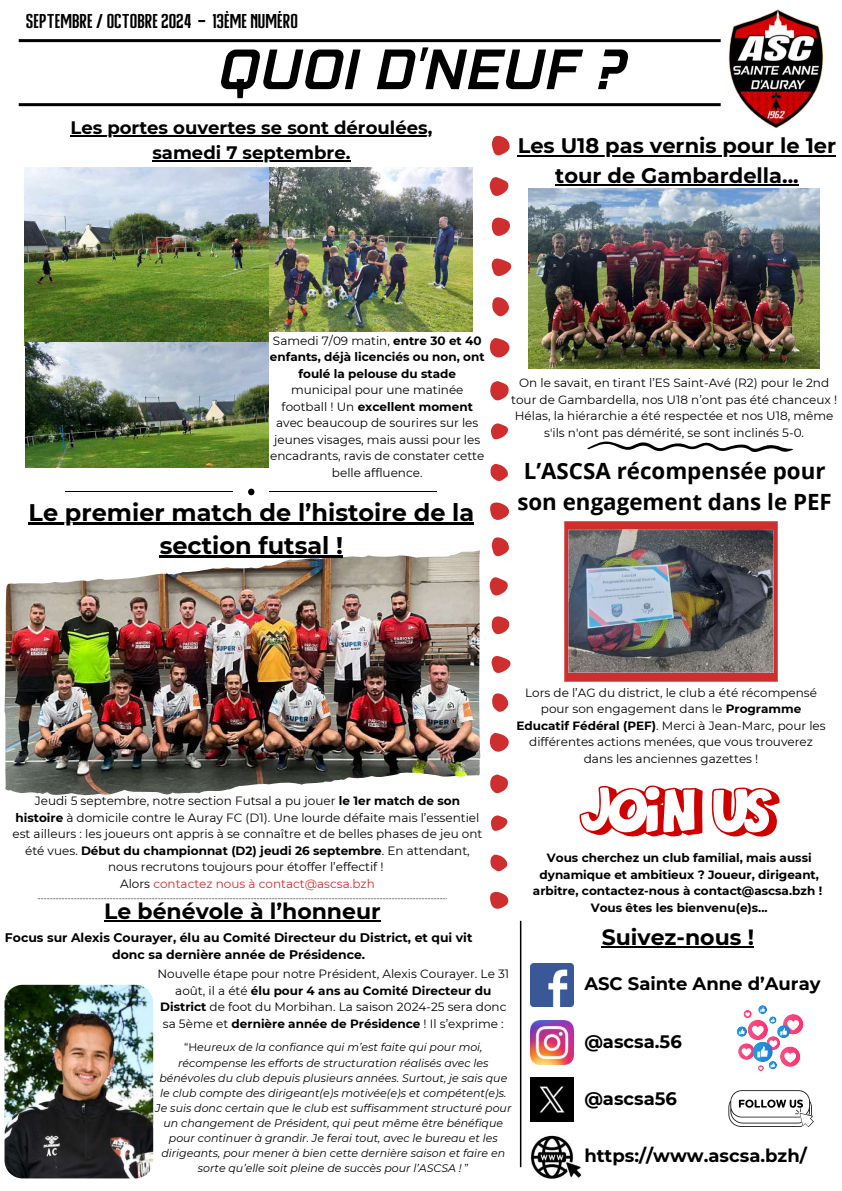
<style>
.page{position:relative;width:842px;height:1191px;background:#fff}
.page>*{position:absolute;margin:0;border:0;box-sizing:border-box;transform-origin:0 0}
.t1{font:italic 700 55px "Neo Fobia";color:#000}
.t2{font:700 24px/33px "Montserrat";color:#000;text-align:center}
.t3{font:700 22.3px/30.8px "Open Sans";color:#000}
.t4{font:700 22px "Montserrat";color:#000}
.t5{font:700 21px/29.2px "Montserrat";color:#000;text-align:center}
.t6{font:20px "Anglestein";color:#000}
.t7{font:700 18px/24.9px "Montserrat";color:#000;text-align:center}
.t8{font:700 12.4px/17.1px "Montserrat";color:#000;text-align:center}
.t9{font:12px/16.5px "Montserrat";color:#000;text-align:center}
.t10{font:700 12px/16.5px "Montserrat";color:#000;text-align:center}
.t11{font:italic 11px/15px "Montserrat";color:#000;text-align:center}
.s1{font-weight:400}
.s2{font-weight:700}
.s3{color:#cf2e2e}
.s4{font-style:normal}
</style>
<div class="page">
<hr style="left:19px;top:103px;width:702px;height:3px;background:#000">
<hr style="left:19px;top:39px;width:702px;height:3px;background:#000">
<hr style="left:520px;top:920px;width:1px;height:246px;background:#000">
<img style="left:728px;top:9px;width:96px;height:120px">
<img style="left:530px;top:1020px;width:44px;height:44px">
<img style="left:530px;top:963px;width:44px;height:43px">
<img style="left:530px;top:1077px;width:44px;height:44px">
<img style="left:530px;top:1135px;width:52px;height:42px">
<svg style="left:489px;top:135px;width:23px;height:385px"></svg>
<svg style="left:587px;top:441px;width:206px;height:11px"></svg>
<svg style="left:489px;top:537px;width:22px;height:372px"></svg>
<svg style="left:783px;top:1013px;width:20px;height:21px"></svg>
<svg style="left:737px;top:1026px;width:10px;height:10px"></svg>
<svg style="left:739px;top:1005px;width:60px;height:64px"></svg>
<svg style="left:728px;top:1090px;width:86px;height:36px"></svg>
<svg style="left:711px;top:787px;width:69px;height:50px"></svg>
<svg style="left:579px;top:785px;width:124px;height:52px"></svg>
<img style="left:269px;top:168px;width:203px;height:163px">
<img style="left:24px;top:168px;width:245px;height:177px">
<img style="left:26px;top:342px;width:243px;height:125px">
<img style="left:5px;top:984px;width:148px;height:194px;border-radius:18px">
<hr style="left:66px;top:491px;width:167px;height:1px;background:#000">
<hr style="left:270px;top:491px;width:167px;height:1px;background:#000">
<svg style="left:248px;top:488px;width:6px;height:7px"></svg>
<img style="left:5px;top:550px;width:475px;height:245px">
<img style="left:564px;top:521px;width:214px;height:160px">
<hr style="left:104px;top:920px;width:277px;height:1px;background:#000">
<svg style="left:38px;top:898px;width:409px;height:1px"></svg>
<img style="left:529px;top:189px;width:291px;height:179px">
<hr style="left:70px;top:135px;width:362px;height:2px;background:#000">
<hr style="left:152px;top:160px;width:198px;height:2px;background:#000">
<hr style="left:29px;top:522px;width:445px;height:3px;background:#000">
<hr style="left:160px;top:555px;width:183px;height:3px;background:#000">
<hr style="left:602px;top:946px;width:152px;height:1px;background:#000">
<hr style="left:518px;top:155px;width:318px;height:1px;background:#000">
<hr style="left:555px;top:184px;width:244px;height:2px;background:#000">
<h3 class="t6" style="left:26px;top:12px;width:273px">SEPTEMBRE/OCTOBRE2024 - 13ÈMENUMÉRO</h3>
<h1 class="t1" style="left:215px;top:46px;width:412px">QUOI D’NEUF ?</h1>
<h3 class="t7" style="left:70px;top:116px;width:363px">Les portes ouvertes se sont déroulées, samedi 7 septembre.</h3>
<h3 class="t5" style="left:518px;top:131px;width:320px">Les U18 pas vernis pour le 1er tour de Gambardella...</h3>
<p class="t10" style="left:270px;top:332px;width:216px"><span class="s1">Samedi 7/09 matin,</span> entre 30 et 40 enfants, déjà licenciés ou non, ont foulé la pelouse du stade</p>
<p class="t9" style="left:270px;top:382px;width:216px">municipal pour une matinée football ! Un <span class="s2">excellent moment </span>avec beaucoup de sourires sur les jeunes visages, mais aussi pour les encadrants, ravis de constater cette belle affluence.</p>
<h2 class="t2" style="left:29px;top:496px;width:447px">Le premier match de l’histoire de la section futsal !</h2>
<p class="t9" style="left:511px;top:374px;width:327px">On le savait, en tirant l’ES Saint-Avé (R2) pour le 2nd tour de Gambardella, nos U18 n’ont pas été chanceux !<br>Hélas, la hiérarchie a été respectée et nos U18, même s'ils n'ont pas démérité, se sont inclinés 5-0.</p>
<h3 class="t3" style="left:517px;top:455px;width:316px">L’ASCSA récompensée pour son engagement dans le PEF</h3>
<p class="t9" style="left:13px;top:792px;width:471px">Jeudi 5 septembre, notre section Futsal a pu jouer <span class="s2">le 1er match de son histoire</span> à domicile contre le Auray FC (D1). Une lourde défaite mais l’essentiel est ailleurs : les joueurs ont appris à se connaître et de belles phases de jeu ont été vues. <span class="s2">Début du championnat (D2) jeudi 26 septembre</span>. En attendant, nous recrutons toujours pour étoffer l’effectif !<br>Alors <span class="s3">contactez nous à contact@ascsa.bzh</span></p>
<h3 class="t4" style="left:104px;top:897px;width:278px">Le bénévole à l’honneur</h3>
<p class="t9" style="left:516px;top:684px;width:311px">Lors de l’AG du district, le club a été récompensé pour son engagement dans le <span class="s2">Programme Educatif Fédéral (PEF)</span>. Merci à Jean-Marc, pour les différentes actions menées, que vous trouverez dans les anciennes gazettes !</p>
<p class="t10" style="left:533px;top:849px;width:291px">Vous cherchez un club familial, mais aussi dynamique et ambitieux ? Joueur, dirigeant, arbitre, contactez-nous à contact@ascsa.bzh !<br>Vous êtes les bienvenu(e)s...</p>
<p class="t8" style="left:5px;top:928px;width:469px">Focus sur Alexis Courayer, élu au Comité Directeur du District, et qui vit donc sa dernière année de Présidence.</p>
<p class="t9" style="left:158px;top:965px;width:353px">Nouvelle étape pour notre Président, Alexis Courayer. Le 31 août, il a été <span class="s2">élu pour 4 ans au Comité Directeur du District</span> de foot du Morbihan. La saison 2024-25 sera donc sa 5ème et <span class="s2">dernière année de Présidence</span> ! Il s’exprime :</p>
<p class="t11" style="left:155px;top:1039px;width:358px"><span class="s4">“H</span>eureux de la confiance qui m’est faite qui pour moi, récompense les efforts de structuration réalisés avec les bénévoles du club depuis plusieurs années. Surtout, je sais que le club compte des dirigeant(e)s motivée(e)s et compétent(e)s.<br>Je suis donc certain que le club est suffisamment structuré pour un changement de Président, qui peut même être bénéfique pour continuer à grandir. Je ferai tout, avec le bureau et les dirigeants, pour mener à bien cette dernière saison et faire en sorte qu’elle soit pleine de succès pour l’ASCSA ! <span class="s4">”</span></p>
<h3 class="t4" style="left:602px;top:923px;width:154px">Suivez-nous !</h3>
<h3 class="t7" style="left:584px;top:971px;width:238px">ASC Sainte Anne d’Auray</h3>
<h3 class="t7" style="left:584px;top:1029px;width:99px">@ascsa.56</h3>
<h3 class="t7" style="left:584px;top:1085px;width:94px">@ascsa56</h3>
<h3 class="t7" style="left:584px;top:1143px;width:224px">https://www.ascsa.bzh/</h3>
</div>
